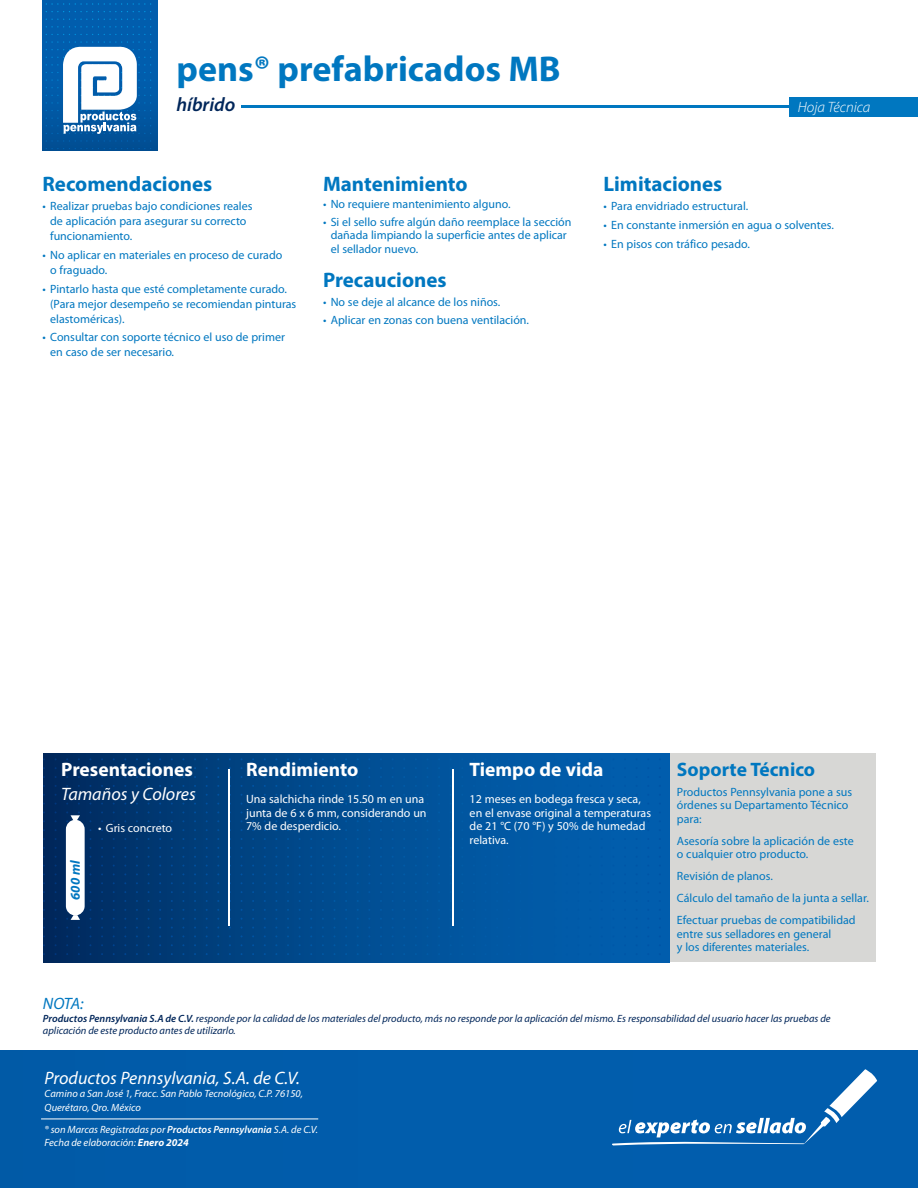
<style>
.page{position:relative;width:918px;height:1188px;background:#fff}
.page>*{position:absolute;margin:0;border:0;box-sizing:border-box;transform-origin:0 0}
.t1{font:700 36px "Myriad Pro";color:#0077c0}
.subtema{font:700 21px "Myriad Pro";color:#0077c0}
.subtema-2{font:700 19.5px "Myriad Pro";color:#fff}
.subtema-3{font:700 19.5px "Myriad Pro";color:#0077c0}
.t2{font:italic 600 19.5px "Myriad Pro";color:#00265a}
.subtema-4{font:italic 18px "Myriad Pro";color:#fff}
.subtema-5{font:italic 16.5px "Myriad Pro";color:#0077c0}
.t3{font:italic 300 15px "Myriad Pro";color:#fff}
.texto{font:italic 700 13.5px "Myriad Pro";color:#0077c0}
.texto-2{font:12px/13.5px "Myriad Pro";color:#0077c0}
.texto-3{font:12px/13.5px "Myriad Pro";color:#fff}
.t4{font:italic 10.5px/12.6px "Myriad Pro";color:#00265a}
.t5{font:italic 10.5px/13.5px "Myriad Pro";color:#fff}
.s1{font-weight:600}
.s2{font-weight:700}
</style>
<div class="page">
<div style="left:0;top:1050px;width:918px;height:138px;background:#015dac"></div>
<div style="left:43px;top:0;width:114px;height:151px;background:linear-gradient(to bottom,#0162b4,#01539a)"></div>
<svg style="left:612px;top:1142px;width:192px;height:4px"></svg>
<svg style="left:619px;top:1120px;width:38px;height:13px"></svg>
<svg style="left:657px;top:1069px;width:220px;height:75px"></svg>
<div style="left:790px;top:97px;width:128px;height:20px;background:#0077c0"></div>
<hr style="left:41px;top:1118px;width:277px;height:1px;background:#fff">
<svg style="left:42px;top:148px;width:46px;height:1px"></svg>
<svg style="left:42px;top:140px;width:46px;height:2px"></svg>
<svg style="left:42px;top:41px;width:95px;height:93px"></svg>
<svg style="left:42px;top:34px;width:57px;height:1px"></svg>
<svg style="left:42px;top:26px;width:57px;height:2px"></svg>
<svg style="left:42px;top:19px;width:57px;height:1px"></svg>
<svg style="left:42px;top:11px;width:57px;height:1px"></svg>
<svg style="left:42px;top:3px;width:57px;height:2px"></svg>
<svg style="left:92px;top:148px;width:19px;height:1px"></svg>
<svg style="left:92px;top:140px;width:19px;height:2px"></svg>
<svg style="left:91px;top:110px;width:24px;height:24px"></svg>
<svg style="left:92px;top:102px;width:19px;height:2px"></svg>
<svg style="left:92px;top:95px;width:19px;height:1px"></svg>
<svg style="left:92px;top:87px;width:19px;height:1px"></svg>
<svg style="left:92px;top:79px;width:19px;height:2px"></svg>
<svg style="left:92px;top:72px;width:19px;height:1px"></svg>
<svg style="left:92px;top:64px;width:19px;height:2px"></svg>
<svg style="left:92px;top:57px;width:19px;height:1px"></svg>
<svg style="left:92px;top:49px;width:19px;height:1px"></svg>
<svg style="left:92px;top:41px;width:19px;height:2px"></svg>
<svg style="left:104px;top:34px;width:18px;height:1px"></svg>
<svg style="left:104px;top:26px;width:18px;height:1px"></svg>
<svg style="left:104px;top:19px;width:18px;height:1px"></svg>
<svg style="left:104px;top:11px;width:18px;height:1px"></svg>
<svg style="left:104px;top:3px;width:18px;height:2px"></svg>
<svg style="left:115px;top:148px;width:19px;height:1px"></svg>
<svg style="left:115px;top:140px;width:19px;height:2px"></svg>
<svg style="left:115px;top:110px;width:21px;height:24px"></svg>
<svg style="left:115px;top:102px;width:19px;height:2px"></svg>
<svg style="left:115px;top:95px;width:19px;height:1px"></svg>
<svg style="left:115px;top:87px;width:19px;height:1px"></svg>
<svg style="left:115px;top:79px;width:19px;height:2px"></svg>
<svg style="left:115px;top:72px;width:19px;height:1px"></svg>
<svg style="left:115px;top:64px;width:19px;height:2px"></svg>
<svg style="left:115px;top:57px;width:19px;height:1px"></svg>
<svg style="left:115px;top:49px;width:19px;height:1px"></svg>
<svg style="left:115px;top:41px;width:19px;height:2px"></svg>
<svg style="left:127px;top:34px;width:18px;height:1px"></svg>
<svg style="left:127px;top:26px;width:18px;height:1px"></svg>
<svg style="left:127px;top:19px;width:18px;height:1px"></svg>
<svg style="left:127px;top:11px;width:18px;height:1px"></svg>
<svg style="left:127px;top:3px;width:18px;height:2px"></svg>
<svg style="left:138px;top:148px;width:13px;height:1px"></svg>
<svg style="left:138px;top:140px;width:13px;height:2px"></svg>
<svg style="left:138px;top:133px;width:13px;height:1px"></svg>
<svg style="left:138px;top:125px;width:13px;height:1px"></svg>
<svg style="left:138px;top:118px;width:13px;height:1px"></svg>
<svg style="left:138px;top:110px;width:13px;height:1px"></svg>
<svg style="left:138px;top:102px;width:13px;height:2px"></svg>
<svg style="left:138px;top:95px;width:13px;height:1px"></svg>
<svg style="left:138px;top:87px;width:13px;height:1px"></svg>
<svg style="left:138px;top:79px;width:13px;height:2px"></svg>
<svg style="left:138px;top:72px;width:13px;height:1px"></svg>
<svg style="left:138px;top:64px;width:13px;height:2px"></svg>
<svg style="left:138px;top:57px;width:13px;height:1px"></svg>
<svg style="left:138px;top:49px;width:13px;height:1px"></svg>
<svg style="left:138px;top:41px;width:13px;height:2px"></svg>
<hr style="left:241px;top:105px;width:552px;height:3px;background:#0077c0">
<div style="left:43px;top:753px;width:627px;height:209px;background:linear-gradient(to right,#002f64,#0165b8)"></div>
<div style="left:670px;top:753px;width:205px;height:209px;background:#d7d7d5"></div>
<hr style="left:229px;top:769px;width:1px;height:157px;background:#fff">
<hr style="left:452px;top:769px;width:2px;height:157px;background:#fff">
<div style="left:66px;top:820px;width:19px;height:95px;background:#fff;border-radius:9px"></div>
<svg style="left:66px;top:811px;width:14px;height:11px"></svg>
<svg style="left:66px;top:909px;width:14px;height:11px"></svg>
<p class="t1" style="left:176px;top:45px;width:386px">pens® prefabricados MB</p>
<p class="t2" style="left:176px;top:92px;width:61px">híbrido</p>
<p class="subtema" style="left:43px;top:170px;width:171px">Recomendaciones</p>
<p class="texto-2" style="left:50px;top:198px;width:204px;line-height:15px;text-indent:-8px">• Realizar pruebas bajo condiciones reales de aplicación para asegurar su correcto funcionamiento.</p>
<p class="texto-2" style="left:50px;top:247px;width:234px;line-height:15px;text-indent:-8px">• No aplicar en materiales en proceso de curado o fraguado.</p>
<p class="texto-2" style="left:50px;top:281px;width:248px;line-height:15px;text-indent:-8px">• Pintarlo hasta que esté completamente curado. (Para mejor desempeño se recomiendan pinturas elastoméricas).</p>
<p class="texto-2" style="left:50px;top:330px;width:236px;line-height:15px;text-indent:-8px">• Consultar con soporte técnico el uso de primer en caso de ser necesario.</p>
<p class="subtema" style="left:323px;top:170px;width:146px">Mantenimiento</p>
<p class="texto-2" style="left:323px;top:197px;width:189px">• No requiere mantenimiento alguno.</p>
<p class="texto-2" style="left:331px;top:215px;width:242px;text-indent:-8px">• Si el sello sufre algún daño reemplace la sección dañada limpiando la superficie antes de aplicar el sellador nuevo.</p>
<p class="subtema" style="left:323px;top:266px;width:125px">Precauciones</p>
<p class="texto-2" style="left:323px;top:295px;width:179px">• No se deje al alcance de los niños.</p>
<p class="texto-2" style="left:323px;top:313px;width:208px">• Aplicar en zonas con buena ventilación.</p>
<p class="t3" style="left:798px;top:98px;width:74px">Hoja Técnica</p>
<p class="subtema" style="left:603px;top:170px;width:120px">Limitaciones</p>
<p class="texto-2" style="left:603px;top:199px;width:146px">• Para envidriado estructural.</p>
<p class="texto-2" style="left:603px;top:218px;width:232px">• En constante inmersión en agua o solventes.</p>
<p class="texto-2" style="left:603px;top:237px;width:148px">• En pisos con tráfico pesado.</p>
<p class="subtema-2" style="left:61px;top:757px;width:133px">Presentaciones</p>
<p class="subtema-4" style="left:61px;top:783px;width:136px">Tamaños y Colores</p>
<p class="texto" style="left:66px;top:900px;width:41px;rotate:-90deg">600 ml</p>
<p class="texto-3" style="left:98px;top:821px;width:76px">• Gris concreto</p>
<p class="subtema-2" style="left:246px;top:757px;width:114px">Rendimiento</p>
<p class="subtema-2" style="left:470px;top:757px;width:135px">Tiempo de vida</p>
<p class="subtema-3" style="left:677px;top:757px;width:140px">Soporte Técnico</p>
<p class="texto-3" style="left:246px;top:792px;width:182px">Una salchicha rinde 15.50 m en una junta de 6 x 6 mm, considerando un<br>7% de desperdicio.</p>
<p class="texto-3" style="left:470px;top:792px;width:183px">12 meses en bodega fresca y seca, en el envase original a temperaturas de 21 °C (70 °F) y 50% de humedad relativa.</p>
<p class="texto-2" style="left:677px;top:785px;width:177px">Productos Pennsylvania pone a sus órdenes su Departamento Técnico para:</p>
<p class="texto-2" style="left:677px;top:834px;width:178px">Asesoría sobre la aplicación de este o cualquier otro producto.</p>
<p class="texto-2" style="left:677px;top:869px;width:98px">Revisión de planos.</p>
<p class="texto-2" style="left:677px;top:891px;width:193px">Cálculo del tamaño de la junta a sellar.</p>
<p class="texto-2" style="left:677px;top:913px;width:180px">Efectuar pruebas de compatibilidad entre sus selladores en general<br>y los diferentes materiales.</p>
<p class="subtema-5" style="left:43px;top:993px;width:42px">NOTA:</p>
<p class="t4" style="left:43px;top:1012px;width:789px"><span class="s1">Productos Pennsylvania S.A de C.V.</span> responde por la calidad de los materiales del producto, más no responde por la aplicación del mismo. Es responsabilidad del usuario hacer las pruebas de aplicación de este producto antes de utilizarlo.</p>
<h3 class="subtema-4" style="left:45px;top:1067px;width:257px">Productos Pennsylvania, S.A. de C.V.</h3>
<p class="t5" style="left:45px;top:1087px;width:260px">Camino a San José 1, Fracc. San Pablo Tecnológico, C.P. 76150,<br>Querétaro, Qro. México</p>
<p class="t5" style="left:45px;top:1123px;width:275px">® son Marcas Registradas por <span class="s1">Productos Pennsylvania</span> S.A. de C.V.</p>
<p class="t5" style="left:45px;top:1135px;width:146px">Fecha de elaboración: <span class="s2">Enero 2024</span></p>
</div>
